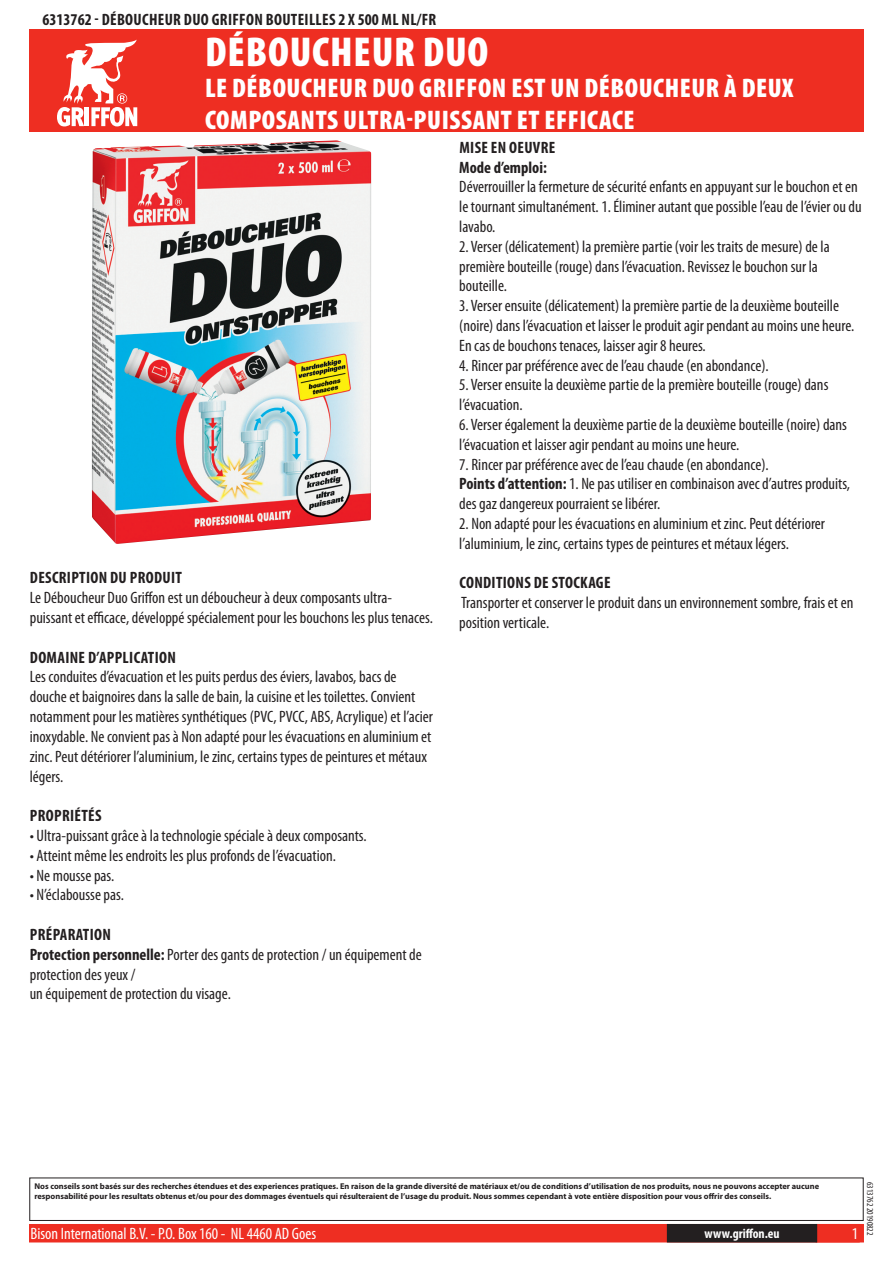
<style>
.page{position:relative;width:893px;height:1263px;background:#fff}
.page>*{position:absolute;margin:0;border:0;box-sizing:border-box;transform-origin:0 0}
.t1{font:900 condensed 42px "Myriad Pro";letter-spacing:.02em;color:#fff}
.t2{font:900 condensed 27px/32.4px "Myriad Pro";letter-spacing:.02em;color:#fff}
.t3{font:condensed 16.5px/19.8px "Myriad Pro";color:#231f20}
.t4{font:700 condensed 16.5px/19.8px "Myriad Pro";letter-spacing:.02em;color:#231f20}
.t5{font:condensed 16.5px "Myriad Pro";color:#fff}
.t6{font:700 condensed 13.5px "Myriad Pro";color:#fff}
.t7{font:condensed 9px "Myriad Pro";color:#231f20}
.t8{font:700 8.4px/10.1px "Myriad Pro";color:#231f20}
.s1{font-weight:700}
</style>
<div class="page">
<div style="left:30px;top:1225px;width:833px;height:17px;background:#ee2e22"></div>
<div style="left:29px;top:1224px;width:835px;height:18px;border:2px solid #ee2e22"></div>
<div style="left:816px;top:1224px;width:44px;height:18px;border:2px solid #ee2e22"></div>
<div style="left:668px;top:1225px;width:148px;height:17px;background:#231f20"></div>
<div style="left:667px;top:1224px;width:150px;height:18px;border:2px solid #231f20"></div>
<div style="left:29px;top:1177px;width:835px;height:44px;border:1px solid #231f20"></div>
<div style="left:30px;top:30px;width:834px;height:102px;background:#ee2e22"></div>
<svg style="left:57px;top:39px;width:80px;height:87px"></svg>
<img style="left:91px;top:140px;width:280px;height:404px">
<p class="t4" style="left:43px;top:9px;width:387px">6313762 - DÉBOUCHEUR DUO GRIFFON BOUTEILLES 2 X 500 ML NL/FR</p>
<h1 class="t1" style="left:205px;top:25px;width:285px">DÉBOUCHEUR DUO</h1>
<h2 class="t2" style="left:205px;top:71px;width:590px">LE DÉBOUCHEUR DUO GRIFFON EST UN DÉBOUCHEUR À DEUX<br>COMPOSANTS ULTRA-PUISSANT ET EFFICACE</h2>
<p class="t4" style="left:30px;top:568px;width:154px">DESCRIPTION DU PRODUIT</p>
<p class="t3" style="left:30px;top:588px;width:405px">Le Déboucheur Duo Griffon est un déboucheur à deux composants ultra&shy;puissant et efficace, développé spécialement pour les bouchons les plus tenaces.</p>
<p class="t4" style="left:30px;top:647px;width:147px">DOMAINE D’APPLICATION</p>
<p class="t3" style="left:30px;top:667px;width:405px">Les conduites d’évacuation et les puits perdus des éviers, lavabos, bacs de douche et baignoires dans la salle de bain, la cuisine et les toilettes. Convient notamment pour les matières synthétiques (PVC, PVCC, ABS, Acrylique) et l’acier inoxydable. Ne convient pas à Non adapté pour les évacuations en aluminium et zinc. Peut détériorer l’aluminium, le zinc, certains types de peintures et métaux légers.</p>
<p class="t4" style="left:30px;top:805px;width:73px">PROPRIÉTÉS</p>
<p class="t3" style="left:30px;top:825px;width:338px">• Ultra-puissant grâce à la technologie spéciale à deux composants.</p>
<p class="t3" style="left:30px;top:845px;width:308px">• Atteint même les endroits les plus profonds de l’évacuation.</p>
<p class="t3" style="left:30px;top:865px;width:86px">• Ne mousse pas.</p>
<p class="t3" style="left:30px;top:885px;width:96px">• N’éclabousse pas.</p>
<p class="t3" style="left:30px;top:924px;width:394px"><span class="s1">PRÉPARATION<br>PROTECTION PERSONNELLE:</span> Porter des gants de protection / un équipement de protection des yeux /<br>un équipement de protection du visage.</p>
<p class="t4" style="left:459px;top:137px;width:98px">MISE EN OEUVRE<br>MODE D’EMPLOI:</p>
<p class="t3" style="left:459px;top:177px;width:404px">Déverrouiller la fermeture de sécurité enfants en appuyant sur le bouchon et en le tournant simultanément. 1. Éliminer autant que possible l’eau de l’évier ou du lavabo.</p>
<p class="t3" style="left:459px;top:236px;width:372px">2. Verser (délicatement) la première partie (voir les traits de mesure) de la première bouteille (rouge) dans l’évacuation. Revissez le bouchon sur la bouteille.</p>
<p class="t3" style="left:459px;top:296px;width:397px">3. Verser ensuite (délicatement) la première partie de la deuxième bouteille (noire) dans l’évacuation et laisser le produit agir pendant au moins une heure.<br>En cas de bouchons tenaces, laisser agir 8 heures.</p>
<p class="t3" style="left:459px;top:355px;width:311px">4. Rincer par préférence avec de l’eau chaude (en abondance).</p>
<p class="t3" style="left:459px;top:375px;width:371px">5. Verser ensuite la deuxième partie de la première bouteille (rouge) dans l’évacuation.</p>
<p class="t3" style="left:459px;top:414px;width:389px">6. Verser également la deuxième partie de la deuxième bouteille (noire) dans l’évacuation et laisser agir pendant au moins une heure.</p>
<p class="t3" style="left:459px;top:454px;width:392px">7. Rincer par préférence avec de l’eau chaude (en abondance).<br><span class="s1">POINTS D’ATTENTION:</span> 1. Ne pas utiliser en combinaison avec d’autres produits, des gaz dangereux pourraient se libérer.</p>
<p class="t3" style="left:459px;top:513px;width:367px">2. Non adapté pour les évacuations en aluminium et zinc. Peut détériorer l’aluminium, le zinc, certains types de peintures et métaux légers.</p>
<p class="t4" style="left:459px;top:573px;width:153px">CONDITIONS DE STOCKAGE</p>
<p class="t3" style="left:459px;top:593px;width:396px">Transporter et conserver le produit dans un environnement sombre, frais et en position verticale.</p>
<p class="t8" style="left:34px;top:1181px;width:786px">Nos conseils sont basés sur des recherches étendues et des experiences pratiques. En raison de la grande diversité de matériaux et/ou de conditions d’utilisation de nos produits, nous ne pouvons accepter aucune responsabilité pour les resultats obtenus et/ou pour des dommages éventuels qui résulteraient de l’usage du produit. Nous sommes cependant à vote entière disposition pour vous offrir des conseils.</p>
<p class="t5" style="left:31px;top:1224px;width:287px">Bison International B.V. - P.O. Box 160 - NL 4460 AD Goes</p>
<p class="t6" style="left:704px;top:1225px;width:77px">WWW.GRIFFON.EU</p>
<p class="t5" style="left:852px;top:1224px;width:8px">1</p>
<p class="t7" style="left:875px;top:1182px;width:55px;rotate:90deg">6313762 20190822</p>
</div>
